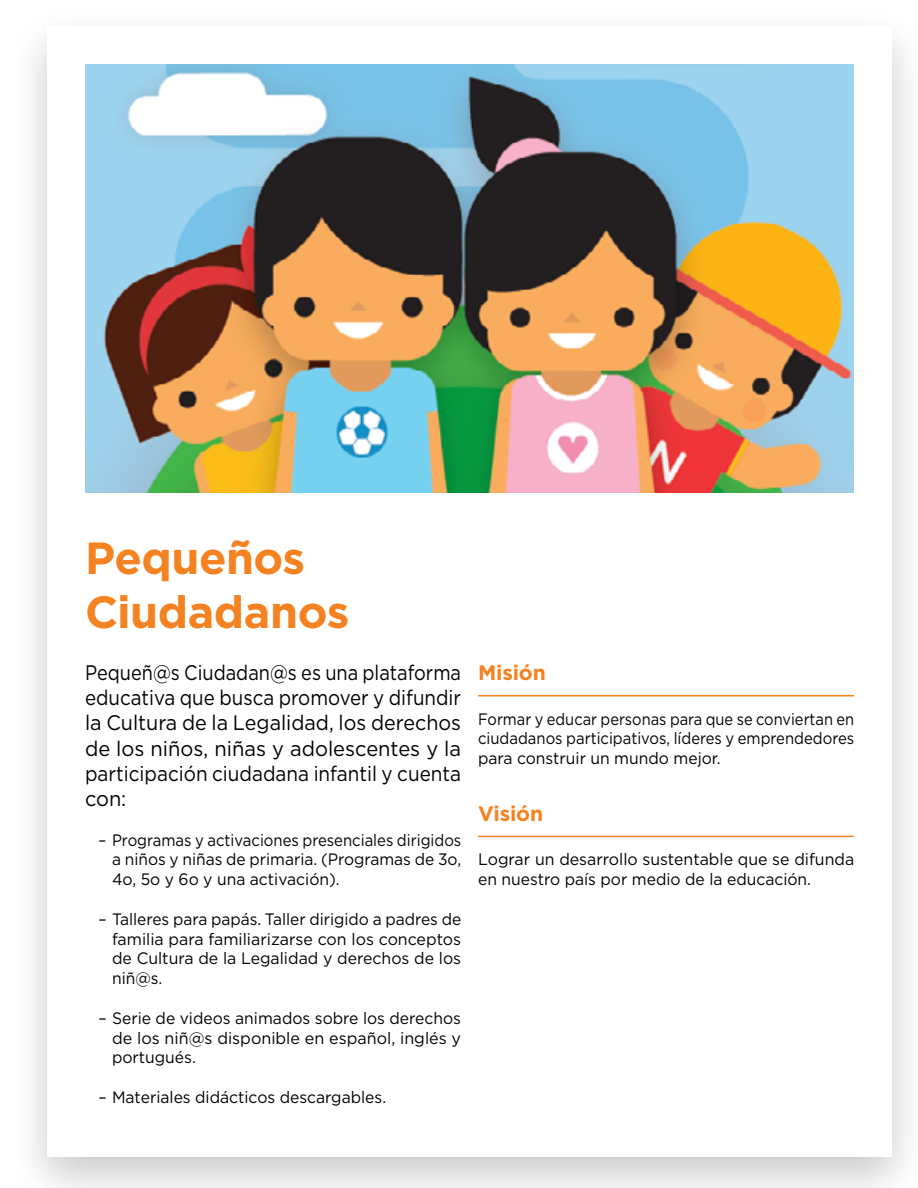
<style>
.page{position:relative;width:918px;height:1188px;background:#fff}
.page>*{position:absolute;margin:0;border:0;box-sizing:border-box;transform-origin:0 0}
.t1{font:700 45px/54px "Gotham";letter-spacing:-.01em;color:#f58220}
.t2{font:21px/25.2px "Gotham";color:#000;text-align:justify;scale:.87 1}
.t3{font:700 21px "Gotham";letter-spacing:-.01em;color:#f58220}
.t4{font:16.5px/19.8px "Gotham";color:#000;text-align:justify;scale:.94 1}
.t5{font:16.5px/19.8px "Gotham";color:#000;text-align:justify;scale:.95 1}
.t6{font:16.5px/19.8px "Gotham";color:#000;text-align:justify;scale:.89 1}
.t7{font:16.5px/19.8px "Gotham";color:#000;text-align:justify;scale:.9 1}
.t8{font:16.5px/19.8px "Gotham";color:#000;scale:.96 1}
</style>
<div class="page">
<div style="left:8px;top:5px;width:910px;height:1183px;background:#000;opacity:.21"></div>
<div style="left:48px;top:26px;width:844px;height:1131px;background:#fff"></div>
<hr style="left:478px;top:695px;width:376px;height:1px;background:#f58220">
<hr style="left:478px;top:836px;width:376px;height:1px;background:#f58220">
<img style="left:86px;top:65px;width:767px;height:427px">
<h1 class="t1" style="left:85px;top:531px;width:266px">Pequeños<br>Ciudadanos</h1>
<p class="t2" style="left:85px;top:659px;width:434px">Pequeñ@s Ciudadan@s es una plataforma educativa que busca promover y difundir la Cultura de la Legalidad, los derechos de los niños, niñas y adolescentes y la participación ciudadana infantil y cuenta con:</p>
<p class="t7" style="left:112px;top:829px;width:390px;text-indent:-14px">– Programas y activaciones presenciales dirigidos a niños y niñas de primaria. (Programas de 3o, 4o, 5o y 6o y una activación).</p>
<p class="t4" style="left:112px;top:909px;width:373px;text-indent:-14px">– Talleres para papás. Taller dirigido a padres de familia para familiarizarse con los conceptos de Cultura de la Legalidad y derechos de los niñ@s.</p>
<p class="t5" style="left:112px;top:1008px;width:369px;text-indent:-13px">– Serie de videos animados sobre los derechos de los niñ@s disponible en español, inglés y portugués.</p>
<p class="t5" style="left:99px;top:1087px;width:304px">– Materiales didácticos descargables.</p>
<p class="t3" style="left:478px;top:659px;width:69px">Misión</p>
<p class="t6" style="left:478px;top:709px;width:424px">Formar y educar personas para que se conviertan en ciudadanos participativos, líderes y emprendedores para construir un mundo mejor.</p>
<p class="t3" style="left:478px;top:799px;width:67px">Visión</p>
<p class="t8" style="left:478px;top:849px;width:393px">Lograr un desarrollo sustentable que se difunda en nuestro país por medio de la educación.</p>
</div>
